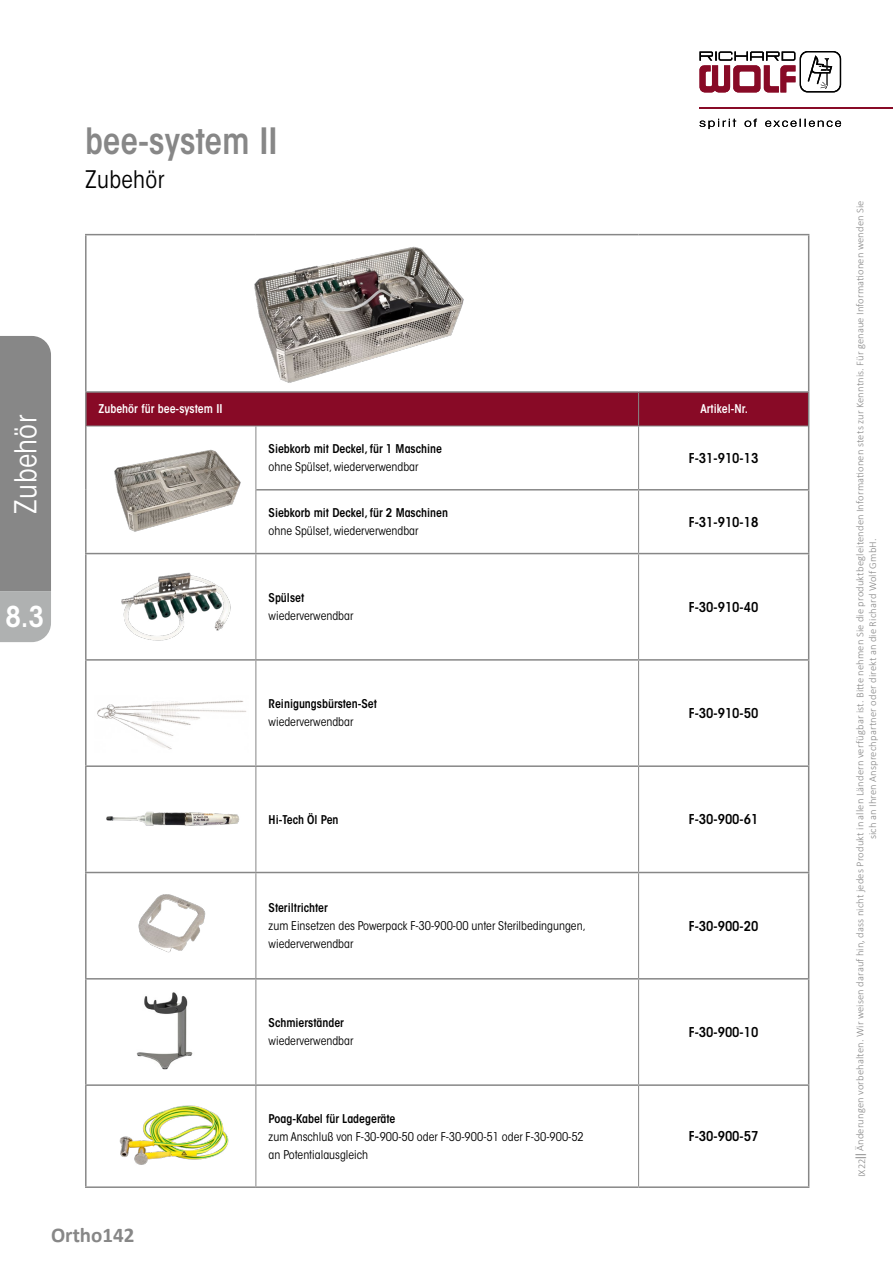
<style>
.page{position:relative;width:893px;height:1263px;background:#fff}
.page>*{position:absolute;margin:0;border:0;box-sizing:border-box;transform-origin:0 0}
.t1{font:600 condensed 36px "ITC Avant Garde Std";color:#878787}
.t2{font:condensed 30px "ITC Avant Garde Std";letter-spacing:.01em;color:#fff}
.t3{font:600 condensed 28.5px "ITC Avant Garde Std";color:#fff}
.t4{font:condensed 24px "ITC Avant Garde Std";letter-spacing:.015em;color:#000}
.t5{font:700 21px "Calibri";color:#878787}
.t6{font:600 condensed 13.5px "ITC Avant Garde Std";color:#000}
.t7{font:condensed 12px/18px "ITC Avant Garde Std";color:#000}
.t8{font:600 condensed 12px "ITC Avant Garde Std";color:#000}
.t9{font:600 condensed 12px "ITC Avant Garde Std";color:#fff}
.t10{font:300 10.5px/12.6px "Calibri";letter-spacing:.015em;color:#878787;text-align:center}
.s1{font-family:"Adobe Garamond Pro";font-weight:700}
</style>
<div class="page">
<svg style="left:0;top:336px;width:51px;height:306px"></svg>
<svg style="left:699px;top:119px;width:142px;height:10px"></svg>
<svg style="left:699px;top:51px;width:142px;height:41px"></svg>
<hr style="left:699px;top:107px;width:194px;height:2px;background:#880a26">
<div style="left:87px;top:393px;width:721px;height:33px;background:#880a26"></div>
<hr style="left:85px;top:391px;width:171px;height:2px;background:#878787">
<hr style="left:256px;top:391px;width:383px;height:2px;background:#878787">
<hr style="left:639px;top:391px;width:170px;height:2px;background:#878787">
<hr style="left:638px;top:393px;width:1px;height:33px;background:#878787">
<hr style="left:87px;top:426px;width:169px;height:1px;background:#878787">
<hr style="left:256px;top:426px;width:383px;height:1px;background:#878787">
<hr style="left:639px;top:426px;width:169px;height:1px;background:#878787">
<hr style="left:255px;top:426px;width:1px;height:64px;background:#878787">
<hr style="left:638px;top:426px;width:1px;height:63px;background:#878787">
<hr style="left:255px;top:490px;width:1px;height:63px;background:#878787">
<hr style="left:638px;top:490px;width:1px;height:63px;background:#878787">
<hr style="left:255px;top:554px;width:1px;height:105px;background:#878787">
<hr style="left:638px;top:554px;width:1px;height:105px;background:#878787">
<hr style="left:255px;top:661px;width:1px;height:104px;background:#878787">
<hr style="left:638px;top:661px;width:1px;height:104px;background:#878787">
<hr style="left:255px;top:767px;width:1px;height:105px;background:#878787">
<hr style="left:638px;top:767px;width:1px;height:105px;background:#878787">
<hr style="left:255px;top:873px;width:1px;height:105px;background:#878787">
<hr style="left:638px;top:873px;width:1px;height:105px;background:#878787">
<hr style="left:255px;top:979px;width:1px;height:105px;background:#878787">
<hr style="left:638px;top:979px;width:1px;height:105px;background:#878787">
<hr style="left:255px;top:1086px;width:1px;height:100px;background:#878787">
<hr style="left:638px;top:1086px;width:1px;height:100px;background:#878787">
<hr style="left:85px;top:234px;width:171px;height:1px;background:#878787">
<hr style="left:85px;top:235px;width:2px;height:156px;background:#878787">
<hr style="left:256px;top:234px;width:383px;height:1px;background:#878787">
<hr style="left:639px;top:234px;width:170px;height:1px;background:#878787">
<hr style="left:808px;top:235px;width:1px;height:156px;background:#878787">
<hr style="left:85px;top:393px;width:2px;height:33px;background:#878787">
<hr style="left:808px;top:393px;width:1px;height:33px;background:#878787">
<hr style="left:85px;top:426px;width:2px;height:64px;background:#878787">
<hr style="left:808px;top:426px;width:1px;height:63px;background:#878787">
<hr style="left:85px;top:490px;width:2px;height:63px;background:#878787">
<hr style="left:808px;top:490px;width:1px;height:63px;background:#878787">
<hr style="left:85px;top:553px;width:171px;height:1px;background:#878787">
<hr style="left:85px;top:554px;width:2px;height:105px;background:#878787">
<hr style="left:256px;top:553px;width:383px;height:1px;background:#878787">
<hr style="left:639px;top:553px;width:170px;height:1px;background:#878787">
<hr style="left:808px;top:554px;width:1px;height:105px;background:#878787">
<hr style="left:85px;top:659px;width:171px;height:2px;background:#878787">
<hr style="left:85px;top:661px;width:2px;height:104px;background:#878787">
<hr style="left:256px;top:659px;width:383px;height:2px;background:#878787">
<hr style="left:639px;top:659px;width:170px;height:2px;background:#878787">
<hr style="left:808px;top:661px;width:1px;height:104px;background:#878787">
<hr style="left:85px;top:765px;width:171px;height:2px;background:#878787">
<hr style="left:85px;top:767px;width:2px;height:105px;background:#878787">
<hr style="left:256px;top:765px;width:383px;height:2px;background:#878787">
<hr style="left:639px;top:765px;width:170px;height:2px;background:#878787">
<hr style="left:808px;top:767px;width:1px;height:105px;background:#878787">
<hr style="left:85px;top:872px;width:171px;height:1px;background:#878787">
<hr style="left:85px;top:873px;width:2px;height:105px;background:#878787">
<hr style="left:256px;top:872px;width:383px;height:1px;background:#878787">
<hr style="left:639px;top:872px;width:170px;height:1px;background:#878787">
<hr style="left:808px;top:873px;width:1px;height:105px;background:#878787">
<hr style="left:85px;top:978px;width:171px;height:1px;background:#878787">
<hr style="left:85px;top:979px;width:2px;height:105px;background:#878787">
<hr style="left:256px;top:978px;width:383px;height:1px;background:#878787">
<hr style="left:639px;top:978px;width:170px;height:1px;background:#878787">
<hr style="left:808px;top:979px;width:1px;height:105px;background:#878787">
<hr style="left:85px;top:1084px;width:171px;height:2px;background:#878787">
<hr style="left:85px;top:1086px;width:2px;height:100px;background:#878787">
<hr style="left:256px;top:1084px;width:383px;height:2px;background:#878787">
<hr style="left:639px;top:1084px;width:170px;height:2px;background:#878787">
<hr style="left:808px;top:1086px;width:1px;height:100px;background:#878787">
<hr style="left:85px;top:1186px;width:171px;height:2px;background:#878787">
<hr style="left:256px;top:1186px;width:383px;height:2px;background:#878787">
<hr style="left:639px;top:1186px;width:170px;height:2px;background:#878787">
<hr style="left:256px;top:489px;width:383px;height:1px;background:#878787">
<hr style="left:639px;top:489px;width:170px;height:1px;background:#878787">
<img style="left:237px;top:246px;width:239px;height:147px">
<img style="left:114px;top:449px;width:127px;height:83px">
<img style="left:121px;top:572px;width:110px;height:69px">
<img style="left:97px;top:700px;width:149px;height:50px">
<img style="left:106px;top:811px;width:134px;height:15px">
<img style="left:138px;top:894px;width:68px;height:59px">
<img style="left:136px;top:992px;width:57px;height:78px">
<img style="left:119px;top:1105px;width:110px;height:60px">
<h1 class="t1" style="left:85px;top:119px;width:194px">bee-system II</h1>
<h3 class="t4" style="left:85px;top:165px;width:81px">Zubehör</h3>
<h2 class="t2" style="left:8px;top:513px;width:100px;rotate:-90deg">Zubehör</h2>
<h3 class="t3" style="left:5px;top:599px;width:40px">8.3</h3>
<p class="t9" style="left:99px;top:402px;width:126px">Zubehör für bee-system II</p>
<p class="t9" style="left:700px;top:402px;width:49px">Artikel-Nr.</p>
<p class="t8" style="left:269px;top:441px;width:175px">Siebkorb mit Deckel, für 1 Maschine</p>
<p class="t7" style="left:269px;top:458px;width:151px">ohne Spülset, wiederverwendbar</p>
<p class="t6" style="left:689px;top:450px;width:71px">F-31-910-13</p>
<p class="t8" style="left:269px;top:505px;width:181px">Siebkorb mit Deckel, für 2 Maschinen</p>
<p class="t7" style="left:269px;top:522px;width:151px">ohne Spülset, wiederverwendbar</p>
<p class="t8" style="left:269px;top:590px;width:37px">Spülset</p>
<p class="t7" style="left:269px;top:607px;width:86px">wiederverwendbar</p>
<p class="t8" style="left:269px;top:697px;width:110px">Reinigungsbürsten-Set</p>
<p class="t7" style="left:269px;top:713px;width:86px">wiederverwendbar</p>
<p class="t6" style="left:689px;top:513px;width:71px">F-31-910-18</p>
<p class="t6" style="left:689px;top:598px;width:71px">F-30-910-40</p>
<p class="t6" style="left:689px;top:705px;width:71px">F-30-910-50</p>
<h3 class="t5" style="left:51px;top:1220px;width:85px">Ortho142</h3>
<p class="t8" style="left:269px;top:812px;width:71px">Hi-Tech Öl Pen</p>
<p class="t6" style="left:689px;top:811px;width:71px">F-30-900-61</p>
<p class="t8" style="left:269px;top:900px;width:61px">Steriltrichter</p>
<p class="t7" style="left:269px;top:917px;width:319px">zum Einsetzen des Powerpack F-30-900-00 unter Sterilbedingungen, wiederverwendbar</p>
<p class="t6" style="left:689px;top:917px;width:71px">F-30-900-20</p>
<p class="t8" style="left:269px;top:1015px;width:77px">Schmierständer</p>
<p class="t7" style="left:269px;top:1032px;width:86px">wiederverwendbar</p>
<p class="t6" style="left:689px;top:1024px;width:71px">F-30-900-10</p>
<p class="t8" style="left:269px;top:1111px;width:128px">Poag-Kabel für Ladegeräte</p>
<p class="t7" style="left:269px;top:1127px;width:317px">zum Anschluß von F-30-900-50 oder F-30-900-51 oder F-30-900-52 an Potentialausgleich</p>
<p class="t6" style="left:689px;top:1128px;width:71px">F-30-900-57</p>
<p class="t10" style="left:854px;top:1177px;width:978px;rotate:-90deg">IX22<span class="s1">||</span> Änderungen vorbehalten. Wir weisen darauf hin, dass nicht jedes Produkt in allen Ländern verfügbar ist. Bitte nehmen Sie die produktbegleitenden Informationen stets zur Kenntnis. Für genaue Informationen wenden Sie sich an Ihren Ansprechpartner oder direkt an die Richard Wolf GmbH.</p>
</div>
